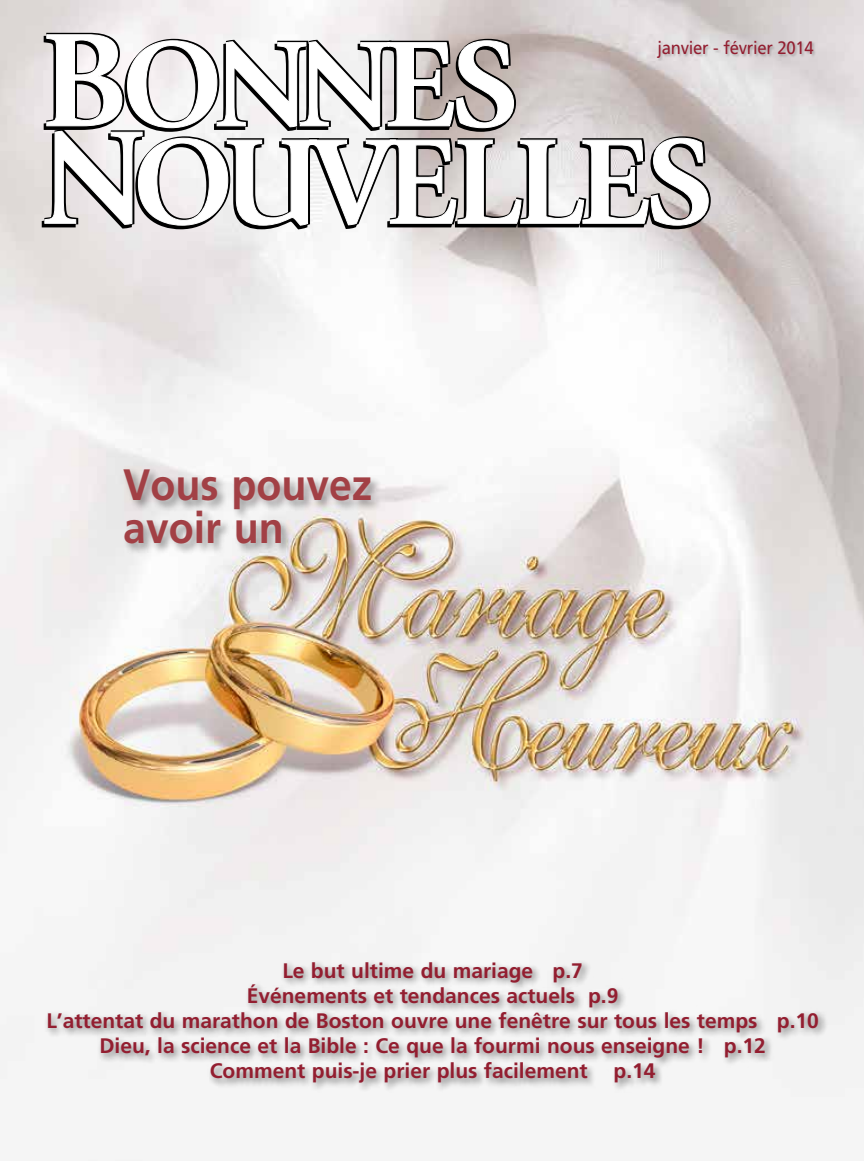
<style>
.page{position:relative;width:864px;height:1161px;background:#fff}
.page>*{position:absolute;margin:0;border:0;box-sizing:border-box;transform-origin:0 0}
.t1{font:700 43.95px/42.9px "Frutiger";color:#a24045;scale:.93 1}
.t2{font:700 21px/25.2px "Frutiger";color:#931e30;text-align:center}
.t3{font:18px "Frutiger";letter-spacing:-.015em;color:#931e30;scale:.93 1}
</style>
<div class="page">
<img style="left:0;top:0;width:864px;height:1161px">
<svg style="left:40px;top:31px;width:672px;height:200px"></svg>
<div style="left:657px;top:41px;width:160px;height:20px;background:#000;opacity:.21"></div>
<div style="left:122px;top:467px;width:261px;height:88px;background:#000;opacity:.38"></div>
<div style="left:44px;top:958px;width:784px;height:134px;background:#000;opacity:.5"></div>
<h1 class="t1" style="left:123px;top:463px;width:269px">Vous pouvez avoir un</h1>
<p class="t3" style="left:657px;top:37px;width:170px">janvier - février 2014</p>
<p class="t2" style="left:46px;top:958px;width:774px">Le but ultime du mariage p.7<br>Événements et tendances actuels p.9<br>L’attentat du marathon de Boston ouvre une fenêtre sur tous les temps p.10<br>Dieu, la science et la Bible : Ce que la fourmi nous enseigne ! p.12<br>Comment puis-je prier plus facilement p.14</p>
</div>
